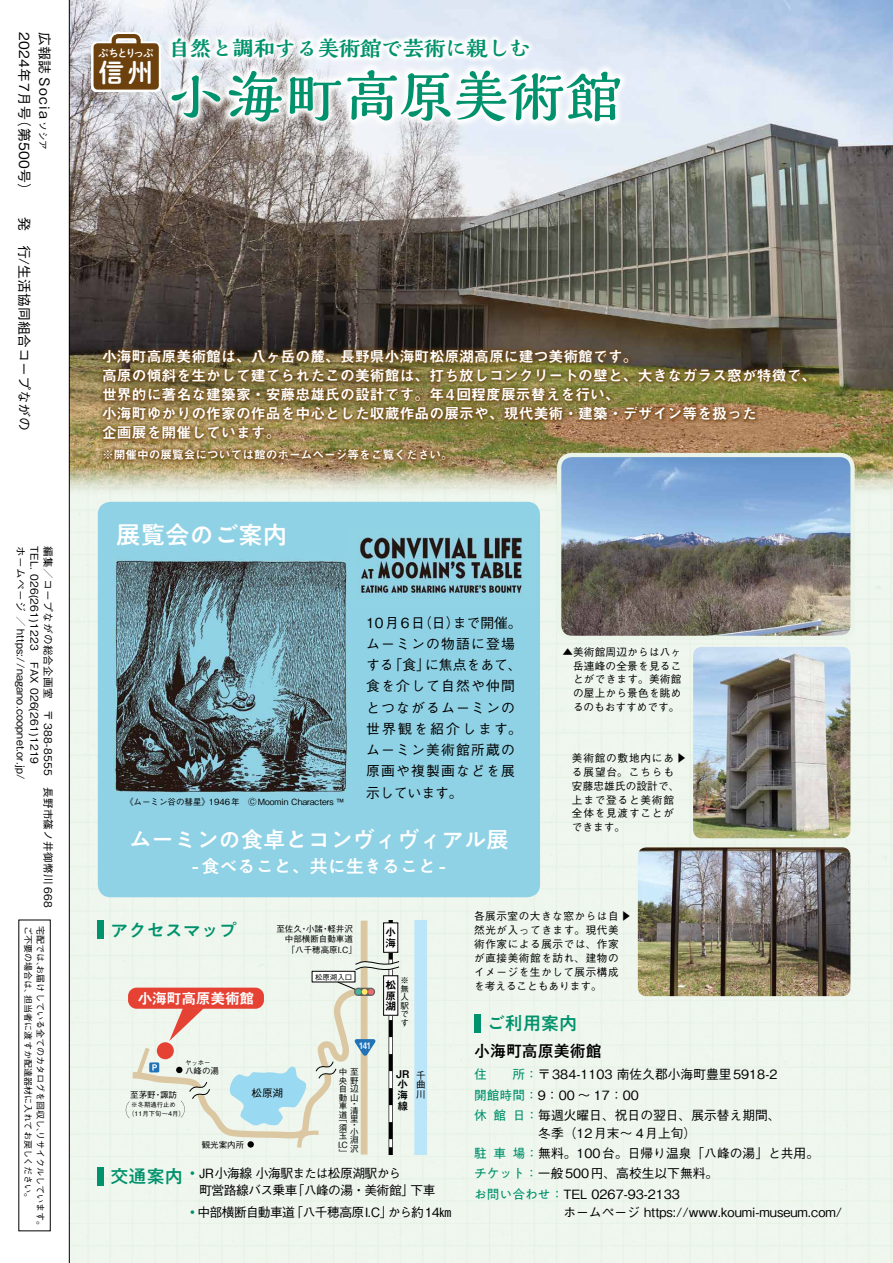
<style>
.page{position:relative;width:893px;height:1263px;background:#fff}
.page>*{position:absolute;margin:0;border:0;box-sizing:border-box;transform-origin:0 0}
.t1{font:700 55.35px "Kaimin So Std";letter-spacing:.05em;color:#00926c}
.t2{font:25.5px "P Shuei M Go Std N B";color:#fff}
.t3{font:500 24.45px "PA1 Gothic Std N";color:#fff}
.t4{font:500 22.35px "PA1 Gothic Std N";color:#fff}
.t5{font:800 21.3px "Kaimin So Std";color:#00926c}
.t6{font:500 18px "PA1 Gothic Std N";color:#00926c}
.t7{font:500 18px "PA1 Gothic Std N";color:#fff}
.t8{font:500 15.9px "PA1 Gothic Std N";color:#000}
.t9{font:14.85px/19.2px "Midashi Go Pr 6 N MB31";color:#fff}
.t10{font:14.85px "Midashi Go Pr 6 N MB31";letter-spacing:-.02em;color:#fff}
.t11{font:500 13.8px/21.3px "Gothic BBB Pr 6 N";letter-spacing:.085em;color:#000}
.t12{font:500 13.8px "Gothic BBB Pr 6 N";color:#000}
.t13{font:500 13.8px "Gothic BBB Pr 6 N";letter-spacing:.03em;color:#000}
.t14{font:500 12.75px/20.2px "Gothic BBB Pr 6 N";color:#000}
.t15{font:500 12.75px "Gothic BBB Pr 6 N";letter-spacing:-.045em;color:#000}
.t16{font:500 12.75px "Gothic BBB Pr 6 N";letter-spacing:-.04em;color:#000}
.t17{font:12.75px "PA1 Gothic Std N";color:#00926c}
.t18{font:11.7px "Midashi Go Pr 6 N MB31";color:#fff}
.t19{font:500 10.65px/13.8px "Gothic BBB Pr 6 N";letter-spacing:.025em;color:#000}
.t20{font:500 10.65px/13.8px "Gothic BBB Pr 6 N";letter-spacing:.05em;color:#000}
.t21{font:500 10.65px/13.8px "Gothic BBB Pr 6 N";letter-spacing:.075em;color:#000}
.t22{font:10.65px/10.6px "Midashi Go Pr 6 N MB31";color:#000}
.t23{font:10.5px "P Shuei M Go Std N B";letter-spacing:-.18em;color:#fff}
.t24{font:500 9.6px/9.6px "Gothic BBB Pr 6 N";color:#000;text-align:justify}
.t25{font:500 9px "Gothic BBB Pr 6 N";color:#000}
.t26{font:9px "Midashi Go Pr 6 N MB31";color:#fff;scale:.86 1}
.t27{font:500 8.55px/8.6px "Gothic BBB Pr 6 N";color:#000}
.t28{font:500 7.5px "Gothic BBB Pr 6 N";color:#000}
.t29{font:500 6.45px "Gothic BBB Pr 6 N";color:#000}
.s1{color:#00926c}
.s2{font-family:"PA1 Gothic Std N";font-weight:400;color:#00926c}
</style>
<div class="page">
<div style="left:70px;top:497px;width:823px;height:766px;background:#eff6ee"></div>
<img style="left:70px;top:0;width:823px;height:497px">
<div style="left:99px;top:345px;width:712px;height:119px;background:#6c410d;opacity:.8"></div>
<svg style="left:166px;top:31px;width:369px;height:30px"></svg>
<svg style="left:163px;top:61px;width:465px;height:69px;fill:#f6f8fb"></svg>
<svg style="left:91px;top:32px;width:70px;height:60px"></svg>
<div style="left:94px;top:43px;width:65px;height:47px;background:#6c410d;border-radius:4px"></div>
<div style="left:112px;top:34px;width:29px;height:17px;border:4px solid #6c410d;border-radius:4px"></div>
<div style="left:414px;top:921px;width:13px;height:233px;background:#bbe6fa"></div>
<svg style="left:126px;top:921px;width:274px;height:233px"></svg>
<img style="left:693px;top:647px;width:157px;height:191px">
<img style="left:638px;top:847px;width:212px;height:149px">
<img style="left:559px;top:455px;width:294px;height:183px">
<div style="left:557px;top:453px;width:298px;height:187px;border:4px solid #eaf4e9;border-radius:13px"></div>
<div style="left:98px;top:502px;width:442px;height:395px;background:#90d2e5"></div>
<img style="left:112px;top:557px;width:240px;height:236px">
<img style="left:350px;top:529px;width:186px;height:71px">
<div style="left:98px;top:921px;width:6px;height:18px;background:#00926c"></div>
<div style="left:474px;top:1014px;width:6px;height:18px;background:#00926c"></div>
<div style="left:98px;top:1167px;width:6px;height:18px;background:#00926c"></div>
<hr style="left:69px;top:0;width:1px;height:1263px;background:#000">
<p class="t13" style="left:35px;top:32px;width:89px;rotate:90deg">2024年7月号</p>
<p class="t11" style="left:56px;top:32px;width:88px;rotate:90deg">広報誌Socia</p>
<p class="t24" style="left:48px;top:121px;width:30px;rotate:90deg">ソシア</p>
<p class="t11" style="left:36px;top:113px;width:85px;rotate:90deg">（第500号）</p>
<p class="t12" style="left:35px;top:217px;width:216px;rotate:90deg">発　行/生活協同組合コープながの</p>
<p class="t19" style="left:42px;top:546px;width:219px;rotate:90deg">TEL. 026 261 1223　FAX 026 261 1219</p>
<p class="t19" style="left:56px;top:733px;width:177px;text-indent:-187px;rotate:90deg">編集／コープながの総合企画室　〒 388-8555　長野市篠ノ井御幣川 668 (</p>
<p class="t19" style="left:42px;top:546px;width:235px;text-indent:48px;rotate:90deg">(<br>ホームページ／ https://nagano.coopnet.or j p. /</p>
<p class="t19" style="left:42px;top:619px;width:5px;rotate:90deg">)</p>
<p class="t19" style="left:42px;top:708px;width:5px;rotate:90deg">)</p>
<p class="t25" style="left:48px;top:926px;width:306px;rotate:90deg">宅配ではお届けしている全てのカタログを回収しリサイクルしています。</p>
<p class="t25" style="left:36px;top:926px;width:74px;rotate:90deg">ご不要の場合は、</p>
<p class="t25" style="left:48px;top:962px;width:11px;rotate:90deg">、</p>
<p class="t25" style="left:36px;top:995px;width:208px;rotate:90deg">担当者に渡すか配達器材に入れてお戻しください。</p>
<p class="t25" style="left:48px;top:1128px;width:11px;rotate:90deg">、</p>
<p class="t23" style="left:98px;top:45px;width:57px">ぷちとりっぷ</p>
<h2 class="t2" style="left:99px;top:54px;width:56px">信州</h2>
<h3 class="t5" style="left:169px;top:33px;width:363px">自然と調和する美術館で芸術に親しむ</h3>
<h1 class="t1" style="left:168px;top:58px;width:455px">小海町高原美術館</h1>
<p class="t9" style="left:102px;top:346px;width:716px">小海町高原美術館は、八ヶ岳の麓、長野県小海町松原湖高原に建つ美術館です。<br>高原の傾斜を生かして建てられたこの美術館は、打ち放しコンクリートの壁と、大きなガラス窓が特徴で、世界的に著名な建築家・安藤忠雄氏の設計です。年4 回程度展示替えを行い、<br>小海町ゆかりの作家の作品を中心とした収蔵作品の展示や、現代美術・建築・デザイン等を扱った<br>企画展を開催しています。</p>
<p class="t18" style="left:102px;top:445px;width:352px">※開催中の展覧会については館のホームページ等をご覧ください。</p>
<h3 class="t3" style="left:116px;top:520px;width:173px">展覧会のご案内</h3>
<p class="t27" style="left:125px;top:796px;width:87px">《ムーミン谷の彗星》</p>
<p class="t27" style="left:209px;top:796px;width:137px">1946年　ⒸMoomin Characters TM</p>
<p class="t11" style="left:366px;top:611px;width:95px">10月6 （日日）</p>
<p class="t11" style="left:366px;top:632px;width:150px">ムーミンの物語に登場</p>
<p class="t11" style="left:425px;top:653px;width:98px">に焦点をあて、</p>
<p class="t11" style="left:453px;top:611px;width:71px">まで開催。</p>
<p class="t11" style="left:389px;top:653px;width:43px">「食」</p>
<p class="t11" style="left:366px;top:653px;width:157px">する<br>食を介して自然や仲間とつながるムーミンの世界観を紹介します。ムーミン美術館所蔵の原画や複製画などを展示しています。</p>
<h3 class="t4" style="left:129px;top:826px;width:381px">ムーミンの食卓とコンヴィヴィアル展</h3>
<h3 class="t7" style="left:191px;top:855px;width:256px">-食べること、共に生きること-</h3>
<p class="t19" style="left:573px;top:644px;width:110px;text-align:justify;text-indent:-11px">▲美術館周辺からは八ヶ岳連峰の全景を見ることができます。美術館の屋上から景色を眺めるのもおすすめです。</p>
<p class="t21" style="left:572px;top:750px;width:116px">美術館の敷地内にあ▶る展望台。こちらも安藤忠雄氏の設計で、上まで登ると美術館全体を見渡すことができます。</p>
<h3 class="t6" style="left:111px;top:919px;width:128px">アクセスマップ</h3>
<p class="t27" style="left:285px;top:923px;width:70px;line-height:10.5px;text-indent:-9px">至佐久<br>中部横断自動車道</p>
<p class="t27" style="left:327px;top:924px;width:27px">軽井沢</p>
<p class="t27" style="left:306px;top:924px;width:19px">小諸</p>
<p class="t22" style="left:385px;top:926px;width:12px">小海</p>
<p class="t22" style="left:385px;top:979px;width:12px;text-align:justify">松原湖</p>
<p class="t27" style="left:300px;top:924px;width:10px">・</p>
<p class="t27" style="left:321px;top:924px;width:10px">・</p>
<p class="t27" style="left:287px;top:945px;width:72px">「八千穂高原I C. 」</p>
<p class="t28" style="left:315px;top:971px;width:39px">松原湖入口</p>
<p class="t27" style="left:410px;top:976px;width:10px;rotate:90deg">※</p>
<p class="t10" style="left:138px;top:986px;width:118px">小海町高原美術館</p>
<p class="t27" style="left:400px;top:984px;width:10px;text-align:justify">無人駅です</p>
<p class="t29" style="left:185px;top:1057px;width:27px">ヤッホー</p>
<p class="t27" style="left:185px;top:1066px;width:36px">八峰の湯</p>
<p class="t27" style="left:130px;top:1090px;width:27px">至茅野</p>
<p class="t29" style="left:128px;top:1108px;width:58px">（11月下旬～4月(</p>
<p class="t27" style="left:160px;top:1090px;width:19px">諏訪</p>
<p class="t27" style="left:154px;top:1090px;width:10px">・</p>
<p class="t29" style="left:131px;top:1099px;width:46px">※冬期通行止め</p>
<p class="t19" style="left:251px;top:1085px;width:33px">松原湖</p>
<p class="t27" style="left:202px;top:1139px;width:44px">観光案内所</p>
<p class="t26" style="left:359px;top:1038px;width:16px">141</p>
<p class="t27" style="left:339px;top:1067px;width:21px;text-align:right">中至央野辺<br>動山</p>
<p class="t27" style="left:339px;top:1122px;width:10px">須</p>
<p class="t27" style="left:339px;top:1080px;width:9px;line-height:17px">自車</p>
<p class="t27" style="left:339px;top:1110px;width:10px">道</p>
<p class="t27" style="left:350px;top:1099px;width:7px">・</p>
<p class="t27" style="left:339px;top:1105px;width:21px;text-align:right">清<br>「里</p>
<p class="t27" style="left:350px;top:1120px;width:7px">・</p>
<p class="t27" style="left:350px;top:1127px;width:10px;text-align:justify">小淵沢</p>
<p class="t27" style="left:339px;top:1127px;width:10px;line-height:17px">玉「</p>
<p class="t27" style="left:338px;top:1139px;width:12px">C. I</p>
<p class="t22" style="left:396px;top:1068px;width:15px">JR小海線</p>
<p class="t24" style="left:416px;top:1069px;width:10px">千曲川</p>
<p class="t15" style="left:186px;top:1163px;width:216px"><span class="s1">・</span>JR小海線小海駅または松原湖駅から</p>
<h3 class="t6" style="left:111px;top:1165px;width:74px">交通案内</h3>
<p class="t14" style="left:292px;top:1179px;width:124px">「八峰の湯・美術館」</p>
<p class="t16" style="left:187px;top:1180px;width:112px">　町営路線バス乗車</p>
<p class="t14" style="left:411px;top:1179px;width:26px">下車</p>
<p class="t14" style="left:290px;top:1201px;width:104px">「八千穂高原I C. 」</p>
<p class="t15" style="left:186px;top:1201px;width:110px"><span class="s1">・</span>中部横断自動車道</p>
<p class="t14" style="left:388px;top:1201px;width:66px">から約14㎞</p>
<p class="t20" style="left:474px;top:909px;width:159px">各展示室の大きな窓からは自▶然光が入ってきます。現代美術作家による展示では、作家が直接美術館を訪れ、建物のイメージを生かして展示構成を考えることもあります。</p>
<h3 class="t6" style="left:487px;top:1013px;width:92px">ご利用案内</h3>
<p class="t8" style="left:474px;top:1041px;width:129px">小海町高原美術館</p>
<p class="t14" style="left:474px;top:1064px;width:305px"><span class="s2">住　　所：</span>〒384-1103 南佐久郡小海町豊里 5918-2<span class="s2">開館時間：</span>9：00~ 17：00</p>
<p class="t14" style="left:513px;top:1104px;width:269px"><span class="s2">日：</span>毎週火曜日、祝日の翌日、展示替え期間、</p>
<p class="t17" style="left:493px;top:1108px;width:14px">館</p>
<p class="t17" style="left:474px;top:1108px;width:14px">休</p>
<p class="t14" style="left:513px;top:1122px;width:308px;text-indent:26px">冬季（12月末～ 4月上旬(<br><span class="s2">場：</span>無料。100台。日帰り温泉「八峰の湯」と共用。</p>
<p class="t17" style="left:493px;top:1146px;width:14px">車</p>
<p class="t17" style="left:474px;top:1146px;width:14px">駐</p>
<p class="t14" style="left:474px;top:1162px;width:246px"><span class="s2">チケット：</span>一般500円、高校生以下無料。<span class="s2">お問い合わせ：</span>TEL 0267-93-2133</p>
<p class="t14" style="left:563px;top:1201px;width:280px">ホームページ https://www.koumi-museum.com/</p>
</div>
